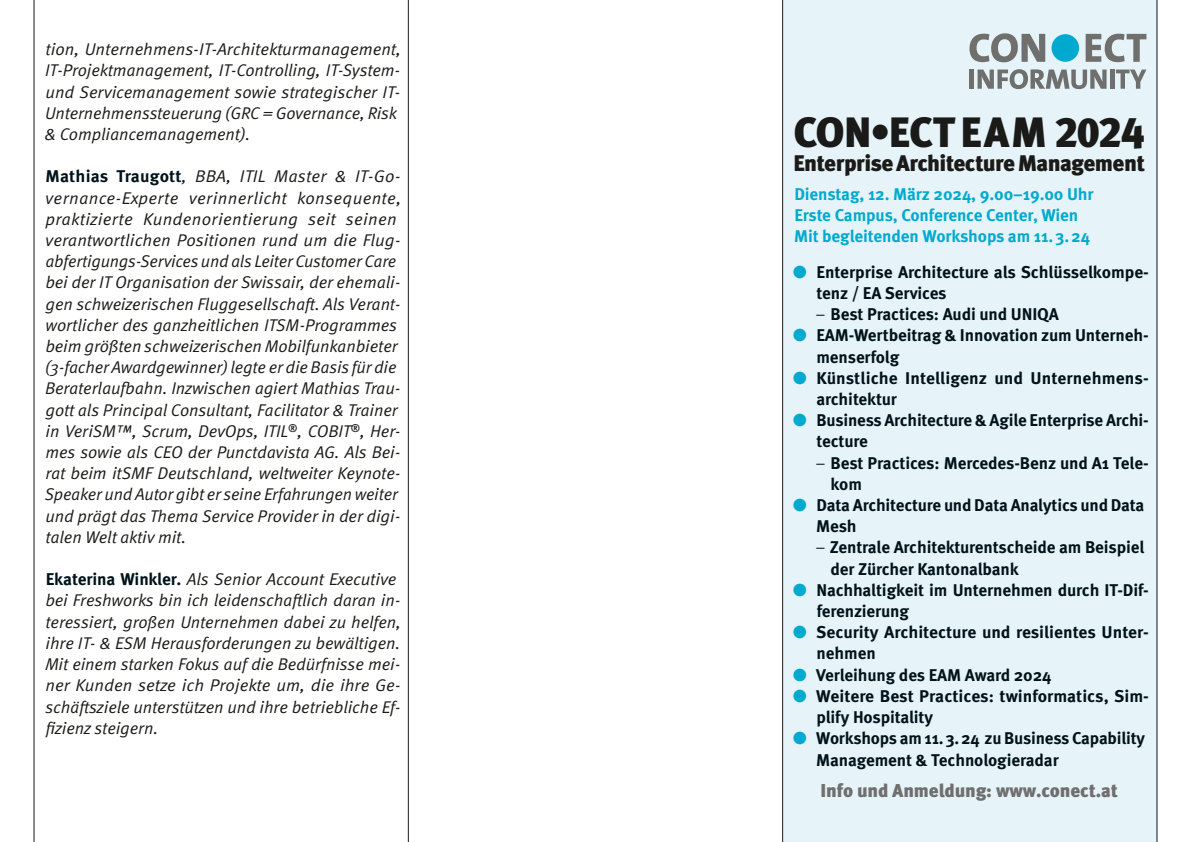
<style>
.page{position:relative;width:1191px;height:842px;background:#fff}
.page>*{position:absolute;margin:0;border:0;box-sizing:border-box;transform-origin:0 0}
.t1{font:900 42.4px "Meta Pro";letter-spacing:-.025em;color:#1a1a18}
.t2{font:900 22.6px "Meta Pro";letter-spacing:-.03em;color:#1a1a18}
.t3{font:900 18.6px "Meta Pro";letter-spacing:-.005em;color:#6f6f6e}
.t4{font:17px/21.2px "Meta Pro Norm Ita";letter-spacing:-.005em;color:#1a1a18}
.t5{font:700 17px/21.2px "Meta Pro";letter-spacing:-.005em;color:#00131a}
.t6{font:700 17px/21.2px "Meta Pro";letter-spacing:-.005em;color:#00aacf}
.s1{font-family:"Meta Pro";font-weight:700;color:#00131a}
.s2{font-family:"Meta Pro Norm";font-weight:400;color:#00aacf}
.s3{font-family:"Meta Pro Norm";font-weight:400}
</style>
<div class="page">
<div style="left:783px;top:0;width:374px;height:842px;background:#e6f3f9"></div>
<svg style="left:969px;top:33px;width:76px;height:29px"></svg>
<div style="left:1051px;top:34px;width:28px;height:28px;background:#00aacf;border-radius:50%"></div>
<svg style="left:1085px;top:34px;width:61px;height:28px"></svg>
<div style="left:969px;top:70px;width:5px;height:19px;background:#6f6f6e"></div>
<svg style="left:977px;top:69px;width:129px;height:20px"></svg>
<hr style="left:1110px;top:70px;width:4px;height:19px;background:#6f6f6e">
<svg style="left:1116px;top:70px;width:30px;height:19px"></svg>
<hr style="left:34px;top:0;width:1px;height:842px;background:#1a1a18">
<hr style="left:408px;top:0;width:1px;height:842px;background:#1a1a18">
<hr style="left:782px;top:0;width:1px;height:842px;background:#1a1a18">
<hr style="left:1156px;top:0;width:1px;height:842px;background:#1a1a18">
<p class="t4" style="left:45px;top:38px;width:358px">tion, Unternehmens-IT-Architekturmanagement, IT-Projektmanagement, IT-Controlling, IT-System&shy;und Servicemanagement sowie strategischer IT-Unternehmenssteuerung (GRC = Governance, Risk &amp; Compliancemanagement).</p>
<p class="t4" style="left:45px;top:165px;width:358px"><span class="s1">Mathias Traugott</span>, BBA, ITIL Master &amp; IT-Go&shy;vernance-Experte verinnerlicht konsequente, praktizierte Kundenorientierung seit seinen verantwortlichen Positionen rund um die Flug&shy;abfertigungs-Services und als Leiter Customer Care bei der IT Organisation der Swissair, der ehemali&shy;gen schweizerischen Fluggesellschaft. Als Verant&shy;wortlicher des ganzheitlichen ITSM-Programmes beim größten schweizerischen Mobilfunkanbieter (3-facher Awardgewinner) legte er die Basis für die Beraterlaufbahn. Inzwischen agiert Mathias Trau&shy;gott als Principal Consultant, Facilitator &amp; Trainer in VeriSM™, Scrum, DevOps, ITIL<sup>®</sup>, COBIT<sup>®</sup>, Her&shy;mes sowie als CEO der Punctdavista AG. Als Bei&shy;rat beim itSMF Deutschland, weltweiter Keynote-Speaker und Autor gibt er seine Erfahrungen weiter und prägt das Thema Service Provider in der digi&shy;talen Welt aktiv mit.</p>
<p class="t4" style="left:45px;top:568px;width:357px"><span class="s1">Ekaterina Winkler.</span> Als Senior Account Executive bei Freshworks bin ich leidenschaftlich daran in&shy;teressiert, großen Unternehmen dabei zu helfen, ihre IT- &amp; ESM Herausforderungen zu bewältigen.<br>Mit einem starken Fokus auf die Bedürfnisse mei&shy;ner Kunden setze ich Projekte um, die ihre Ge&shy;schäftsziele unterstützen und ihre betriebliche Ef&shy;fizienz steigern.</p>
<h1 class="t1" style="left:793px;top:99px;width:353px">CON•ECT EAM 2024</h1>
<h2 class="t2" style="left:793px;top:145px;width:353px">Enterprise Architecture Management</h2>
<p class="t6" style="left:794px;top:182px;width:301px">Dienstag, 12. März 2024, 9.00–19.00 Uhr<br>Erste Campus, Conference Center, Wien<br>Mit begleitenden Workshops am 11.3.24</p>
<p class="t5" style="left:815px;top:260px;width:333px;text-indent:-23px"><span class="s2">●</span> Enterprise Architecture als Schlüsselkompe&shy;tenz / EA Services<br><span class="s3">−</span> Best Practices: Audi und UNIQA</p>
<p class="t5" style="left:816px;top:324px;width:334px;text-indent:-24px"><span class="s2">●</span> EAM-Wertbeitrag &amp; Innovation zum Unterneh&shy;menserfolg</p>
<p class="t5" style="left:816px;top:366px;width:334px;text-indent:-24px"><span class="s2">●</span> Künstliche Intelligenz und Unternehmens&shy;architektur</p>
<p class="t5" style="left:792px;top:409px;width:357px"><span class="s2">●</span> Business Architecture &amp; Agile Enterprise Archi-</p>
<p class="t5" style="left:816px;top:430px;width:53px">tecture</p>
<p class="t5" style="left:815px;top:451px;width:334px"><span class="s3">−</span> Best Practices: Mercedes-Benz und A1 Tele-</p>
<p class="t5" style="left:830px;top:472px;width:33px">kom</p>
<p class="t5" style="left:792px;top:493px;width:353px"><span class="s2">●</span> Data Architecture und Data Analytics und Data</p>
<p class="t5" style="left:816px;top:515px;width:42px">Mesh</p>
<p class="t5" style="left:815px;top:536px;width:330px"><span class="s3">−</span> Zentrale Architekturentscheide am Beispiel</p>
<p class="t5" style="left:830px;top:557px;width:190px">der Zürcher Kantonalbank</p>
<p class="t5" style="left:816px;top:578px;width:334px;text-indent:-24px"><span class="s2">●</span> Nachhaltigkeit im Unternehmen durch IT-Dif&shy;ferenzierung</p>
<p class="t5" style="left:816px;top:621px;width:334px;text-indent:-24px"><span class="s2">●</span> Security Architecture und resilientes Unter&shy;nehmen</p>
<p class="t5" style="left:792px;top:663px;width:260px"><span class="s2">●</span> Verleihung des EAM Award 2024</p>
<p class="t5" style="left:816px;top:684px;width:334px;text-indent:-24px"><span class="s2">●</span> Weitere Best Practices: twinformatics, Sim&shy;plify Hospitality</p>
<p class="t5" style="left:816px;top:727px;width:330px;text-indent:-23px"><span class="s2">●</span> Workshops am 11.3.24 zu Business Capability<br>Management &amp; Technologieradar</p>
<p class="t3" style="left:820px;top:776px;width:299px">Info und Anmeldung: www.conect.at</p>
</div>
